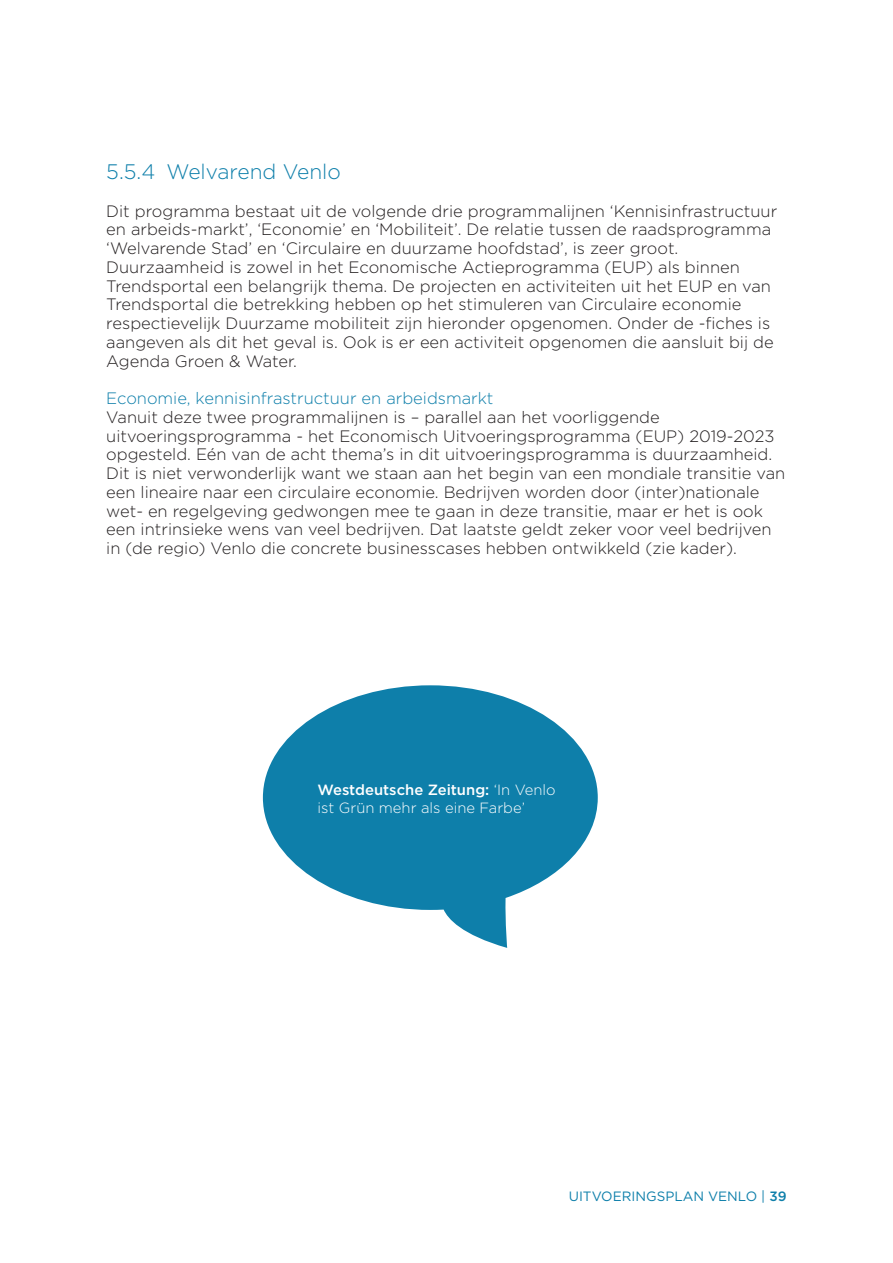
<style>
.page{position:relative;width:893px;height:1263px;background:#fff}
.page>*{position:absolute;margin:0;border:0;box-sizing:border-box;transform-origin:0 0}
.t1{font:300 21px "Gotham";color:#0e7faa}
.t2{font:300 16.5px/18.8px "Gotham";color:#231f20}
.t3{font:300 16.5px "Gotham";color:#0e7faa}
.t4{font:300 14.85px/17.7px "Gotham";color:#fff}
.t5{font:13.5px "Gotham";color:#0e7faa}
.s1{font-weight:500}
</style>
<div class="page">
<svg style="left:263px;top:685px;width:335px;height:263px;fill:#0e7faa"></svg>
<p class="t1" style="left:106px;top:158px;width:236px">5.5.4 Welvarend Venlo</p>
<p class="t2" style="left:106px;top:201px;width:672px">Dit programma bestaat uit de volgende drie programmalijnen ‘Kennisinfrastructuur en arbeids-markt’, ‘Economie’ en ‘Mobiliteit’. De relatie tussen de raadsprogramma ‘Welvarende Stad’ en ‘Circulaire en duurzame hoofdstad’, is zeer groot.<br>Duurzaamheid is zowel in het Economische Actieprogramma (EUP) als binnen Trendsportal een belangrijk thema. De projecten en activiteiten uit het EUP en van Trendsportal die betrekking hebben op het stimuleren van Circulaire economie respectievelijk Duurzame mobiliteit zijn hieronder opgenomen. Onder de -fiches is aangeven als dit het geval is. Ook is er een activiteit opgenomen die aansluit bij de Agenda Groen &amp; Water.</p>
<p class="t3" style="left:106px;top:388px;width:389px">Economie, kennisinfrastructuur en arbeidsmarkt</p>
<p class="t2" style="left:106px;top:407px;width:680px">Vanuit deze twee programmalijnen is – parallel aan het voorliggende uitvoeringsprogramma - het Economisch Uitvoeringsprogramma (EUP) 2019-2023 opgesteld. Eén van de acht thema’s in dit uitvoeringsprogramma is duurzaamheid.<br>Dit is niet verwonderlijk want we staan aan het begin van een mondiale transitie van een lineaire naar een circulaire economie. Bedrijven worden door (inter)nationale wet- en regelgeving gedwongen mee te gaan in deze transitie, maar er het is ook een intrinsieke wens van veel bedrijven. Dat laatste geldt zeker voor veel bedrijven in (de regio) Venlo die concrete businesscases hebben ontwikkeld (zie kader).</p>
<p class="t4" style="left:318px;top:780px;width:240px"><span class="s1">Westdeutsche Zeitung:</span> ‘In Venlo ist Grün mehr als eine Farbe’</p>
<p class="t5" style="left:569px;top:1187px;width:219px">UITVOERINGSPLAN VENLO | <span class="s1">39</span></p>
</div>
